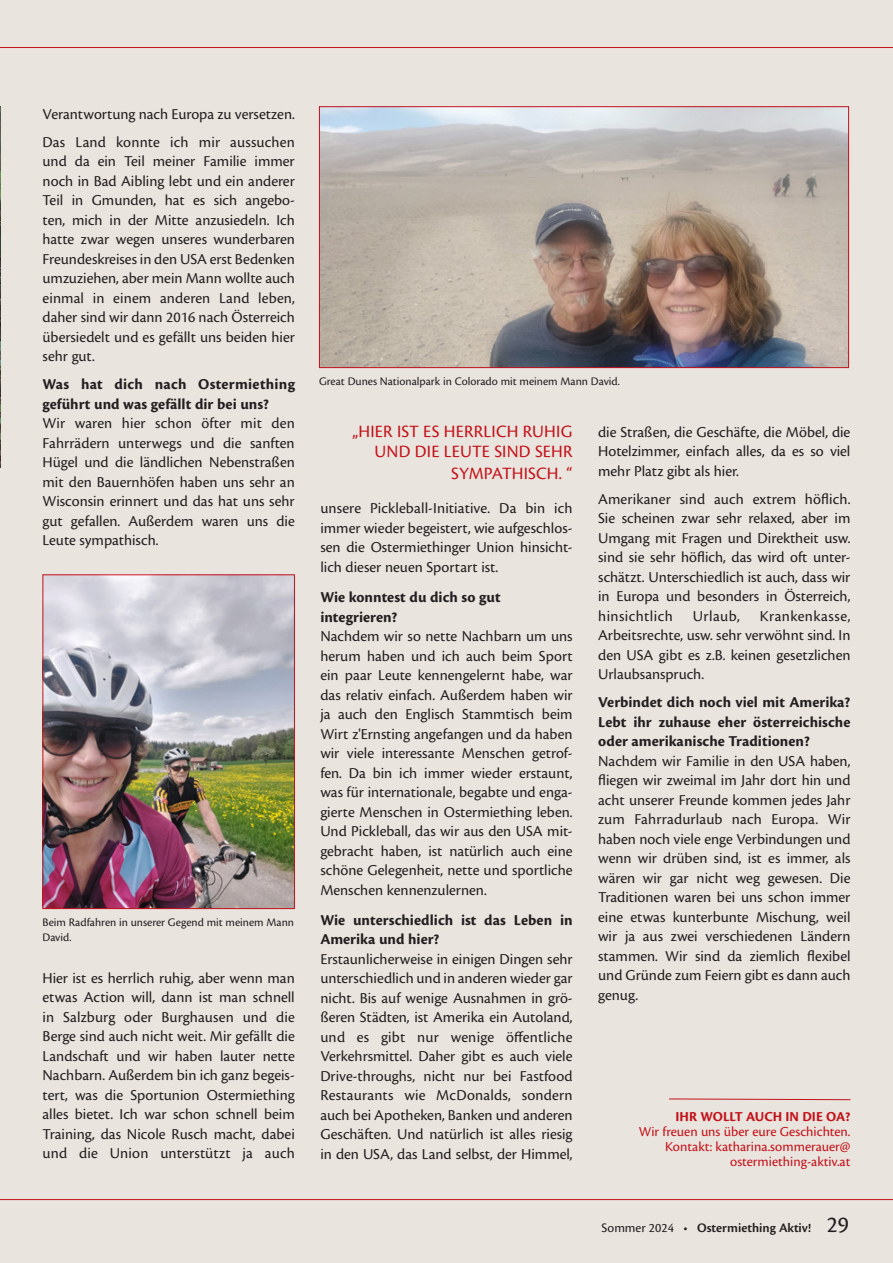
<style>
.page{position:relative;width:893px;height:1263px;background:#e9e4de}
.page>*{position:absolute;margin:0;border:0;box-sizing:border-box;transform-origin:0 0}
.t1{font:18px/19.5px "Cronos Pro";letter-spacing:.01em;color:#c4121a;text-align:right}
.t2{font:15.75px/19.5px "Cronos Pro";color:#231f20;text-align:justify}
.t3{font:700 15.75px/19.5px "Cronos Pro";letter-spacing:.005em;color:#231f20}
.t4{font:14.25px/15px "Cronos Pro";color:#c4121a;text-align:right}
.t5{font:700 14.25px "Cronos Pro";letter-spacing:.005em;color:#c4121a}
.t6{font:600 13.5px "Cronos Pro";color:#231f20}
.t7{font:13.5px "Cronos Pro";color:#231f20}
.t8{font:12px/14.4px "Cronos Pro";color:#231f20}
.s1{font-weight:400}
.s2{font-weight:400;font-size:24px}
</style>
<div class="page">
<hr style="left:0;top:47px;width:893px;height:1px;background:#c4121a">
<hr style="left:0;top:1199px;width:893px;height:1px;background:#c4121a">
<img style="left:0;top:106px;width:1px;height:362px">
<img style="left:45px;top:576px;width:248px;height:331px">
<div style="left:43px;top:574px;width:252px;height:335px;border:1px solid #c4121a"></div>
<svg style="left:669px;top:1098px;width:182px;height:2px"></svg>
<img style="left:321px;top:108px;width:526px;height:258px">
<div style="left:319px;top:106px;width:530px;height:262px;border:1px solid #c4121a"></div>
<p class="t2" style="left:43px;top:100px;width:254px;line-height:28px">Verantwortung nach Europa zu versetzen.<br>Das Land konnte ich mir aussuchen</p>
<p class="t2" style="left:43px;top:151px;width:254px">und da ein Teil meiner Familie immer noch in Bad Aibling lebt und ein anderer Teil in Gmunden, hat es sich angebo&shy;ten, mich in der Mitte anzusiedeln. Ich hatte zwar wegen unseres wunderbaren Freundeskreises in den USA erst Bedenken umzuziehen, aber mein Mann wollte auch einmal in einem anderen Land leben, daher sind wir dann 2016 nach Österreich übersiedelt und es gefällt uns beiden hier sehr gut.</p>
<p class="t3" style="left:43px;top:375px;width:254px">Was hat dich nach Ostermiething geführt und was gefällt dir bei uns?</p>
<p class="t2" style="left:43px;top:413px;width:254px">Wir waren hier schon öfter mit den Fahrrädern unterwegs und die sanften Hügel und die ländlichen Nebenstraßen mit den Bauernhöfen haben uns sehr an Wisconsin erinnert und das hat uns sehr gut gefallen. Außerdem waren uns die Leute sympathisch.</p>
<p class="t8" style="left:43px;top:915px;width:253px">Beim Radfahren in unserer Gegend mit meinem Mann<br>David.</p>
<p class="t2" style="left:43px;top:968px;width:254px">Hier ist es herrlich ruhig, aber wenn man etwas Action will, dann ist man schnell in Salzburg oder Burghausen und die Berge sind auch nicht weit. Mir gefällt die Landschaft und wir haben lauter nette Nachbarn. Außerdem bin ich ganz begeis&shy;tert, was die Sportunion Ostermiething alles bietet. Ich war schon schnell beim Training, das Nicole Rusch macht, dabei und die Union unterstützt ja auch</p>
<p class="t8" style="left:319px;top:374px;width:302px">Great Dunes Nationalpark in Colorado mit meinem Mann David.</p>
<p class="t1" style="left:352px;top:422px;width:222px">„HIER IST ES HERRLICH RUHIG<br>UND DIE LEUTE SIND SEHR</p>
<p class="t1" style="left:451px;top:464px;width:123px">SYMPATHISCH. “</p>
<p class="t2" style="left:320px;top:499px;width:254px">unsere Pickleball-Initiative. Da bin ich immer wieder begeistert, wie aufgeschlos&shy;sen die Ostermiethinger Union hinsicht&shy;lich dieser neuen Sportart ist.</p>
<p class="t3" style="left:320px;top:588px;width:182px">Wie konntest du dich so gut integrieren?</p>
<p class="t2" style="left:320px;top:626px;width:254px">Nachdem wir so nette Nachbarn um uns herum haben und ich auch beim Sport ein paar Leute kennengelernt habe, war das relativ einfach. Außerdem haben wir ja auch den Englisch Stammtisch beim Wirt z'Ernsting angefangen und da haben wir viele interessante Menschen getrof&shy;fen. Da bin ich immer wieder erstaunt, was für internationale, begabte und enga&shy;gierte Menschen in Ostermiething leben.<br>Und Pickleball, das wir aus den USA mit&shy;gebracht haben, ist natürlich auch eine schöne Gelegenheit, nette und sportliche Menschen kennenzulernen.</p>
<p class="t3" style="left:320px;top:910px;width:254px">Wie unterschiedlich ist das Leben in<br>Amerika und hier?</p>
<p class="t2" style="left:320px;top:949px;width:254px">Erstaunlicherweise in einigen Dingen sehr unterschiedlich und in anderen wieder gar nicht. Bis auf wenige Ausnahmen in grö&shy;ßeren Städten, ist Amerika ein Autoland, und es gibt nur wenige öffentliche Verkehrsmittel. Daher gibt es auch viele Drive-throughs, nicht nur bei Fastfood Restaurants wie McDonalds, sondern auch bei Apotheken, Banken und anderen Geschäften. Und natürlich ist alles riesig in den USA, das Land selbst, der Himmel,</p>
<p class="t2" style="left:598px;top:422px;width:254px">die Straßen, die Geschäfte, die Möbel, die Hotelzimmer, einfach alles, da es so viel mehr Platz gibt als hier.</p>
<p class="t2" style="left:598px;top:489px;width:254px">Amerikaner sind auch extrem höflich.<br>Sie scheinen zwar sehr relaxed, aber im Umgang mit Fragen und Direktheit usw. sind sie sehr höflich, das wird oft unter&shy;schätzt. Unterschiedlich ist auch, dass wir in Europa und besonders in Österreich, hinsichtlich</p>
<p class="t2" style="left:598px;top:606px;width:254px;text-indent:162px">Krankenkasse, Arbeitsrechte, usw. sehr verwöhnt sind. In den USA gibt es z.B. keinen gesetzlichen Urlaubsanspruch.</p>
<p class="t3" style="left:598px;top:693px;width:254px;text-align:justify">Verbindet dich noch viel mit Amerika?<br>Lebt ihr zuhause eher österreichische oder amerikanische Traditionen?</p>
<p class="t2" style="left:598px;top:751px;width:254px">Nachdem wir Familie in den USA haben, fliegen wir zweimal im Jahr dort hin und acht unserer Freunde kommen jedes Jahr zum Fahrradurlaub nach Europa. Wir haben noch viele enge Verbindungen und wenn wir drüben sind, ist es immer, als wären wir gar nicht weg gewesen. Die Traditionen waren bei uns schon immer eine etwas kunterbunte Mischung, weil wir ja aus zwei verschiedenen Ländern stammen. Wir sind da ziemlich flexibel und Gründe zum Feiern gibt es dann auch genug.</p>
<p class="t2" style="left:693px;top:606px;width:48px">Urlaub,</p>
<p class="t5" style="left:675px;top:1108px;width:176px">IHR WOLLT AUCH IN DIE OA?</p>
<p class="t4" style="left:639px;top:1124px;width:213px">Wir freuen uns über eure Geschichten.<br>Kontakt: katharina.sommerauer@ ostermiething-aktiv.at</p>
<p class="t6" style="left:601px;top:1220px;width:249px"><span class="s1">Sommer 2024 •</span> Ostermiething Aktiv! <span class="s2">29</span></p>
<p class="t7" style="left:598px;top:1220px;width:46px">Sommer</p>
</div>
